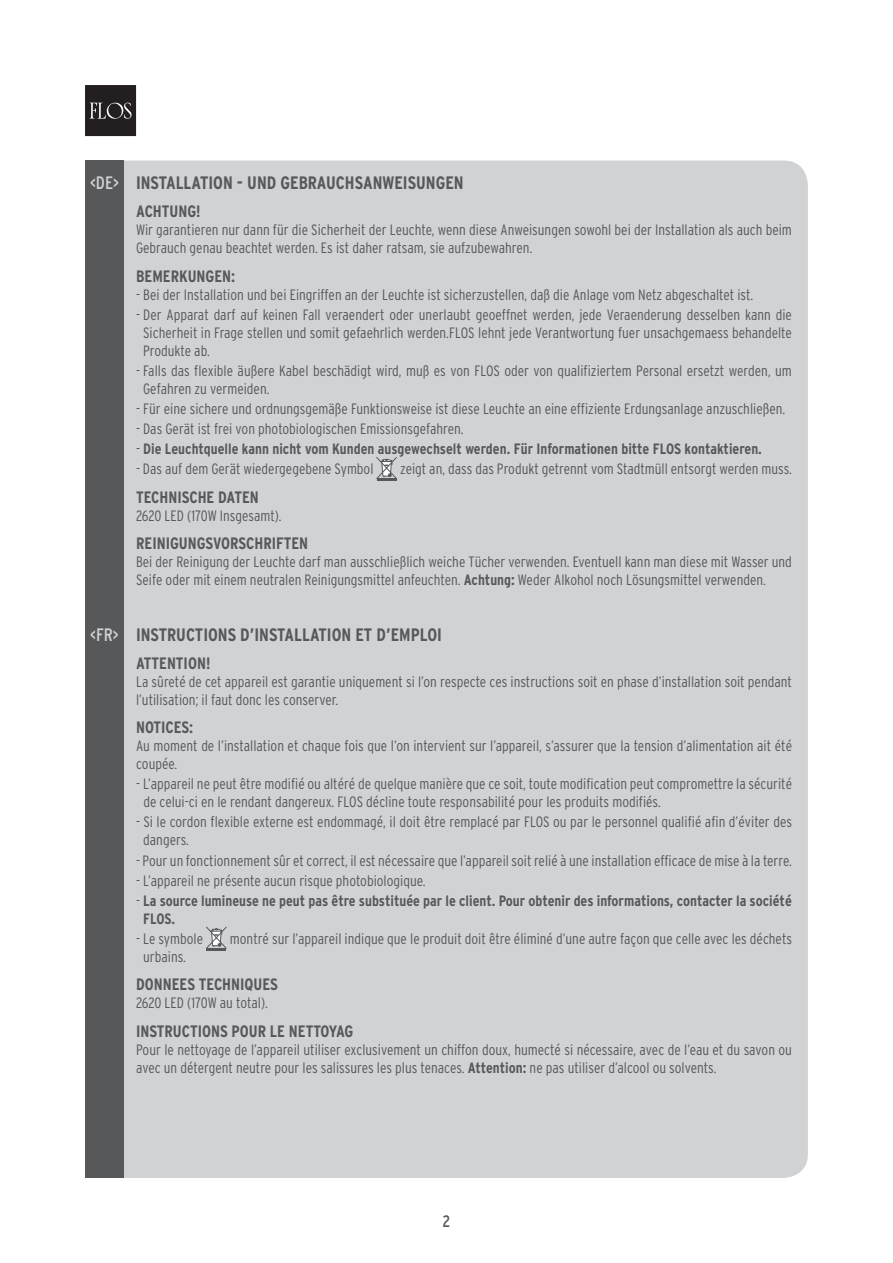
<style>
.page{position:relative;width:893px;height:1263px;background:#fff}
.page>*{position:absolute;margin:0;border:0;box-sizing:border-box;transform-origin:0 0}
.t1{font:700 condensed 18px "Interstate";color:#57585a}
.t2{font:700 condensed 16.5px "Interstate";color:#57585a}
.t3{font:condensed 16.5px "Interstate";color:#57585a}
.t4{font:300 condensed 15px/18px "Interstate";color:#57585a}
.t5{font:700 condensed 15px/18px "Interstate";color:#57585a}
.s1{font-weight:400;color:#d1d2d4}
.s2{font-weight:300}
.s3{font-weight:700}
</style>
<div class="page">
<div style="left:85px;top:85px;width:51px;height:51px;background:#231f20"></div>
<svg style="left:90px;top:102px;width:42px;height:17px"></svg>
<div style="left:85px;top:161px;width:723px;height:1017px;background:#d1d2d4;border-radius:24px"></div>
<div style="left:85px;top:161px;width:38px;height:1017px;background:#57585a"></div>
<svg style="left:377px;top:457px;width:20px;height:24px"></svg>
<hr style="left:206px;top:948px;width:20px;height:2px;background:#57585a">
<svg style="left:206px;top:927px;width:20px;height:21px"></svg>
<p class="t1" style="left:90px;top:172px;width:375px"><span class="s1">&lt;DE&gt;</span> INSTALLATION - UND GEBRAUCHSANWEISUNGEN</p>
<p class="t2" style="left:136px;top:202px;width:66px">ACHTUNG!</p>
<p class="t4" style="left:136px;top:221px;width:657px">Wir garantieren nur dann für die Sicherheit der Leuchte, wenn diese Anweisungen sowohl bei der Installation als auch beim<br>Gebrauch genau beachtet werden. Es ist daher ratsam, sie aufzubewahren.</p>
<p class="t2" style="left:136px;top:266px;width:101px">BEMERKUNGEN:</p>
<p class="t4" style="left:136px;top:285px;width:619px">- Bei der Installation und bei Eingriffen an der Leuchte ist sicherzustellen, daß die Anlage vom Netz abgeschaltet ist.</p>
<p class="t4" style="left:143px;top:305px;width:650px;text-align:justify;text-indent:-7px">- Der Apparat darf auf keinen Fall veraendert oder unerlaubt geoeffnet werden, jede Veraenderung desselben kann die Sicherheit in Frage stellen und somit gefaehrlich werden.FLOS lehnt jede Verantwortung fuer unsachgemaess behandelte Produkte ab.</p>
<p class="t4" style="left:143px;top:361px;width:650px;text-indent:-7px">- Falls das flexible äußere Kabel beschädigt wird, muß es von FLOS oder von qualifiziertem Personal ersetzt werden, um<br>Gefahren zu vermeiden.</p>
<p class="t4" style="left:136px;top:399px;width:651px">- Für eine sichere und ordnungsgemäße Funktionsweise ist diese Leuchte an eine effiziente Erdungsanlage anzuschließen.</p>
<p class="t4" style="left:136px;top:420px;width:329px">- Das Gerät ist frei von photobiologischen Emissionsgefahren.</p>
<p class="t5" style="left:136px;top:440px;width:627px"><span class="s2">-</span> Die Leuchtquelle kann nicht vom Kunden ausgewechselt werden. Für Informationen bitte FLOS kontaktieren.</p>
<p class="t4" style="left:136px;top:460px;width:239px">- Das auf dem Gerät wiedergegebene Symbol</p>
<p class="t4" style="left:400px;top:460px;width:393px">zeigt an, dass das Produkt getrennt vom Stadtmüll entsorgt werden muss.</p>
<p class="t2" style="left:136px;top:488px;width:124px">TECHNISCHE DATEN</p>
<p class="t4" style="left:136px;top:506px;width:147px">2620 LED (170W Insgesamt).</p>
<p class="t2" style="left:136px;top:534px;width:174px">REINIGUNGSVORSCHRIFTEN</p>
<p class="t4" style="left:136px;top:552px;width:657px">Bei der Reinigung der Leuchte darf man ausschließlich weiche Tücher verwenden. Eventuell kann man diese mit Wasser und<br>Seife oder mit einem neutralen Reinigungsmittel anfeuchten. <span class="s3">Achtung:</span> Weder Alkohol noch Lösungsmittel verwenden.</p>
<p class="t1" style="left:90px;top:624px;width:353px"><span class="s1">&lt;FR&gt;</span> INSTRUCTIONS D’INSTALLATION ET D’EMPLOI</p>
<p class="t2" style="left:136px;top:654px;width:76px">ATTENTION!</p>
<p class="t4" style="left:136px;top:672px;width:657px">La sûreté de cet appareil est garantie uniquement si l’on respecte ces instructions soit en phase d’installation soit pendant l’utilisation; il faut donc les conserver.</p>
<p class="t2" style="left:136px;top:718px;width:59px">NOTICES:</p>
<p class="t4" style="left:136px;top:737px;width:657px">Au moment de l’installation et chaque fois que l’on intervient sur l’appareil, s’assurer que la tension d’alimentation ait été coupée.</p>
<p class="t4" style="left:143px;top:775px;width:650px;text-indent:-7px">- L’appareil ne peut être modifié ou altéré de quelque manière que ce soit, toute modification peut compromettre la sécurité de celui-ci en le rendant dangereux. FLOS décline toute responsabilité pour les produits modifiés.</p>
<p class="t4" style="left:143px;top:813px;width:650px;text-indent:-7px">- Si le cordon flexible externe est endommagé, il doit être remplacé par FLOS ou par le personnel qualifié afin d’éviter des dangers.</p>
<p class="t4" style="left:136px;top:851px;width:657px">- Pour un fonctionnement sûr et correct, il est nécessaire que l’appareil soit relié à une installation efficace de mise à la terre.</p>
<p class="t4" style="left:136px;top:871px;width:291px">- L’appareil ne présente aucun risque photobiologique.</p>
<p class="t5" style="left:143px;top:891px;width:650px;text-indent:-7px"><span class="s2">-</span> La source lumineuse ne peut pas être substituée par le client. Pour obtenir des informations, contacter la société<br>FLOS.</p>
<p class="t4" style="left:136px;top:929px;width:69px">- Le symbole</p>
<p class="t4" style="left:230px;top:929px;width:564px">montré sur l’appareil indique que le produit doit être éliminé d’une autre façon que celle avec les déchets</p>
<p class="t4" style="left:143px;top:947px;width:44px">urbains.</p>
<p class="t2" style="left:136px;top:975px;width:143px">DONNEES TECHNIQUES</p>
<p class="t4" style="left:136px;top:994px;width:133px">2620 LED (170W au total).</p>
<p class="t2" style="left:136px;top:1021px;width:219px">INSTRUCTIONS POUR LE NETTOYAG</p>
<p class="t4" style="left:136px;top:1040px;width:657px">Pour le nettoyage de l’appareil utiliser exclusivement un chiffon doux, humecté si nécessaire, avec de l’eau et du savon ou avec un détergent neutre pour les salissures les plus tenaces. <span class="s3">Attention:</span> ne pas utiliser d’alcool ou solvents.</p>
<p class="t3" style="left:443px;top:1212px;width:9px">2</p>
</div>
